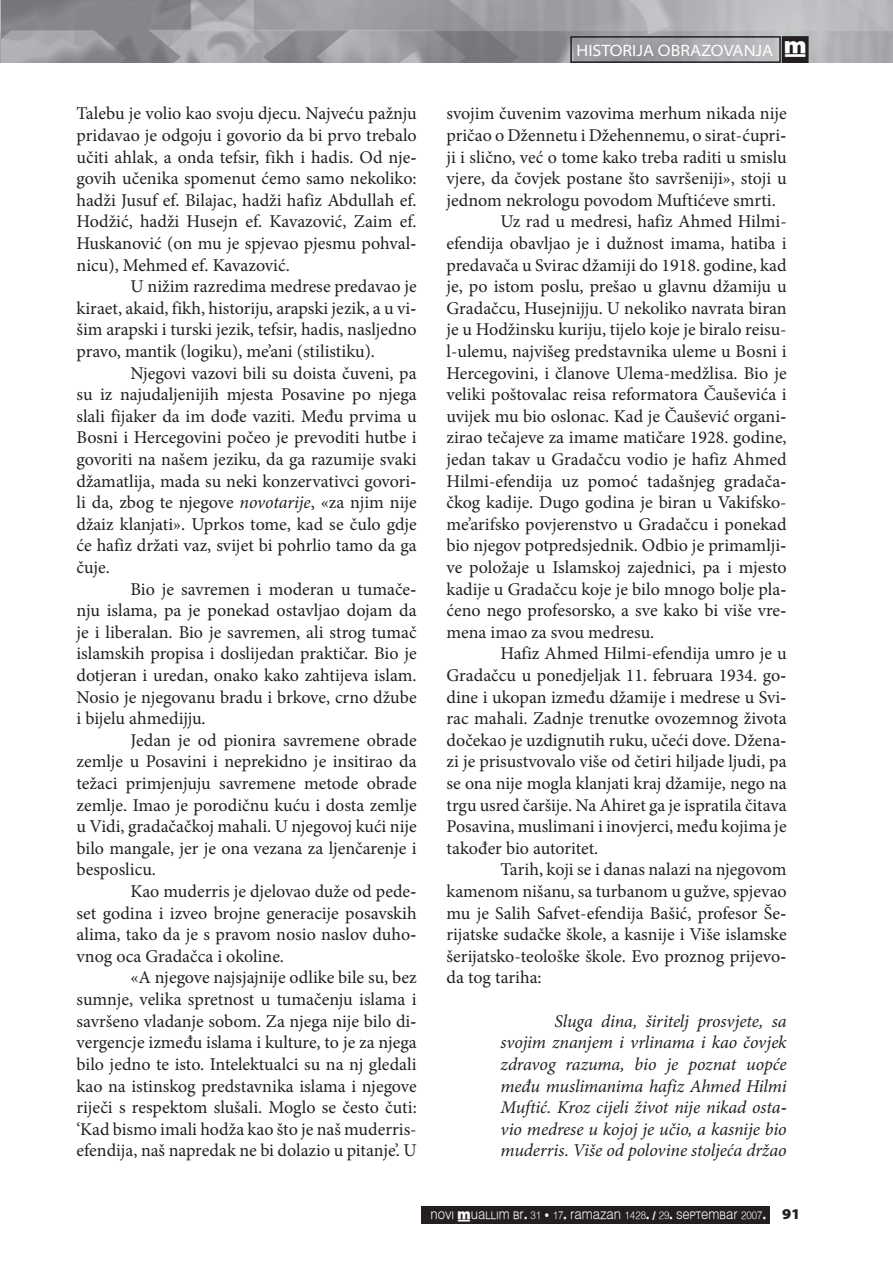
<style>
.page{position:relative;width:893px;height:1263px;background:#fff}
.page>*{position:absolute;margin:0;border:0;box-sizing:border-box;transform-origin:0 0}
.t1{font:18px/21.6px "Minion Pro";color:#231f20;text-align:justify}
.t2{font:italic 18px/21.6px "Minion Pro";letter-spacing:-.005em;color:#231f20;text-align:justify}
.t3{font:semi-expanded 16.5px "Myriad Pro";color:#fff}
.t4{font:10.8px "Muallim";color:#f9f9f9;scale:.91 1}
.s1{font-family:"Muallim";font-stretch:normal}
.s2{font-style:italic}
.s3{font-family:"Myriad Pro";font-weight:900;font-stretch:semi-expanded;font-size:15px;color:#231f20}
</style>
<div class="page">
<img style="left:0;top:0;width:893px;height:62px">
<div style="left:570px;top:36px;width:211px;height:27px;border:2px solid #231f20"></div>
<div style="left:783px;top:37px;width:25px;height:25px;background:#231f20"></div>
<div style="left:782px;top:36px;width:27px;height:27px;border:2px solid #231f20"></div>
<div style="left:421px;top:1205px;width:349px;height:18px;background:#231f20"></div>
<p class="t3" style="left:576px;top:41px;width:231px">HISTORIJA OBRAZOVANJA <span class="s1">†</span></p>
<p class="t1" style="left:76px;top:103px;width:342px">Talebu je volio kao svoju djecu. Najveću pažnju pridavao je odgoju i govorio da bi prvo trebalo učiti ahlak, a onda tefsir, fikh i hadis. Od njeg govih učenika spomenut ćemo samo nekoliko: hadži Jusuf ef. Bilajac, hadži hafiz Abdullah ef.<br>Hodžić, hadži Husejn ef. Kavazović, Zaim ef.<br>Huskanović (on mu je spjevao pjesmu pohvaln nicu), Mehmed ef. Kavazović.</p>
<p class="t1" style="left:76px;top:276px;width:342px;text-indent:54px">U nižim razredima medrese predavao je kiraet, akaid, fikh, historiju, arapski jezik, a u viš šim arapski i turski jezik, tefsir, hadis, nasljedno pravo, mantik (logiku), me’ani (stilistiku).</p>
<p class="t1" style="left:76px;top:362px;width:342px;text-indent:54px">Njegovi vazovi bili su doista čuveni, pa su iz najudaljenijih mjesta Posavine po njega slali fijaker da im dođe vaziti. Među prvima u Bosni i Hercegovini počeo je prevoditi hutbe i govoriti na našem jeziku, da ga razumije svaki džamatlija, mada su neki konzervativci govoril li da, zbog te njegove <span class="s2">novotarije</span>, «za njim nije džaiz klanjati». Uprkos tome, kad se čulo gdje će hafiz držati vaz, svijet bi pohrlio tamo da ga čuje.</p>
<p class="t1" style="left:76px;top:578px;width:342px;text-indent:54px">Bio je savremen i moderan u tumačen nju islama, pa je ponekad ostavljao dojam da je i liberalan. Bio je savremen, ali strog tumač islamskih propisa i doslijedan praktičar. Bio je dotjeran i uredan, onako kako zahtijeva islam.<br>Nosio je njegovanu bradu i brkove, crno džube i bijelu ahmedijju.</p>
<p class="t1" style="left:76px;top:729px;width:342px;text-indent:54px">Jedan je od pionira savremene obrade zemlje u Posavini i neprekidno je insitirao da težaci primjenjuju savremene metode obrade zemlje. Imao je porodičnu kuću i dosta zemlje u Vidi, gradačačkoj mahali. U njegovoj kući nije bilo mangale, jer je ona vezana za ljenčarenje i besposlicu.</p>
<p class="t1" style="left:76px;top:881px;width:342px;text-indent:54px">Kao muderris je djelovao duže od pedes set godina i izveo brojne generacije posavskih alima, tako da je s pravom nosio naslov duhov vnog oca Gradačca i okoline.</p>
<p class="t1" style="left:76px;top:967px;width:342px;text-indent:54px">«A njegove najsjajnije odlike bile su, bez sumnje, velika spretnost u tumačenju islama i savršeno vladanje sobom. Za njega nije bilo div vergencje između islama i kulture, to je za njega bilo jedno te isto. Intelektualci su na nj gledali kao na istinskog predstavnika islama i njegove riječi s respektom slušali. Moglo se često čuti: ‘Kad bismo imali hodža kao što je naš muderris&shy;efendija, naš napredak ne bi dolazio u pitanje’. U</p>
<p class="t1" style="left:446px;top:103px;width:342px">svojim čuvenim vazovima merhum nikada nije</p>
<p class="t1" style="left:446px;top:125px;width:340px">pričao o Džennetu i Džehennemu, o sirat-ćuprij</p>
<p class="t1" style="left:446px;top:146px;width:342px">ji i slično, već o tome kako treba raditi u smislu</p>
<p class="t1" style="left:446px;top:168px;width:342px">vjere, da čovjek postane što savršeniji», stoji u</p>
<p class="t1" style="left:446px;top:189px;width:331px">jednom nekrologu povodom Muftićeve smrti.</p>
<p class="t1" style="left:500px;top:211px;width:286px">Uz rad u medresi, hafiz Ahmed Hilmi-</p>
<p class="t1" style="left:446px;top:233px;width:342px">efendija obavljao je i dužnost imama, hatiba i</p>
<p class="t1" style="left:446px;top:254px;width:342px">predavača u Svirac džamiji do 1918. godine, kad</p>
<p class="t1" style="left:446px;top:276px;width:342px">je, po istom poslu, prešao u glavnu džamiju u</p>
<p class="t1" style="left:446px;top:297px;width:342px">Gradačcu, Husejnijju. U nekoliko navrata biran</p>
<p class="t1" style="left:446px;top:319px;width:340px">je u Hodžinsku kuriju, tijelo koje je biralo reisu-</p>
<p class="t1" style="left:446px;top:341px;width:342px">l-ulemu, najvišeg predstavnika uleme u Bosni i</p>
<p class="t1" style="left:446px;top:362px;width:342px">Hercegovini, i članove Ulema-medžlisa. Bio je</p>
<p class="t1" style="left:446px;top:384px;width:342px">veliki poštovalac reisa reformatora Čauševića i</p>
<p class="t1" style="left:446px;top:405px;width:340px">uvijek mu bio oslonac. Kad je Čaušević organiz</p>
<p class="t1" style="left:446px;top:427px;width:342px">zirao tečajeve za imame matičare 1928. godine,</p>
<p class="t1" style="left:446px;top:449px;width:342px">jedan takav u Gradačcu vodio je hafiz Ahmed</p>
<p class="t1" style="left:446px;top:470px;width:340px">Hilmi-efendija uz pomoć tadašnjeg gradačač</p>
<p class="t1" style="left:446px;top:492px;width:340px">čkog kadije. Dugo godina je biran u Vakifsko-</p>
<p class="t1" style="left:446px;top:513px;width:342px">me’arifsko povjerenstvo u Gradačcu i ponekad</p>
<p class="t1" style="left:446px;top:535px;width:340px">bio njegov potpredsjednik. Odbio je primamljiv</p>
<p class="t1" style="left:446px;top:557px;width:342px">ve položaje u Islamskoj zajednici, pa i mjesto</p>
<p class="t1" style="left:446px;top:578px;width:340px">kadije u Gradačcu koje je bilo mnogo bolje plać</p>
<p class="t1" style="left:446px;top:600px;width:340px">ćeno nego profesorsko, a sve kako bi više vrem</p>
<p class="t1" style="left:446px;top:621px;width:209px">mena imao za svou medresu.</p>
<p class="t1" style="left:500px;top:643px;width:288px">Hafiz Ahmed Hilmi-efendija umro je u</p>
<p class="t1" style="left:446px;top:665px;width:340px">Gradačcu u ponedjeljak 11. februara 1934. god</p>
<p class="t1" style="left:446px;top:686px;width:340px">dine i ukopan između džamije i medrese u Svir</p>
<p class="t1" style="left:446px;top:708px;width:342px">rac mahali. Zadnje trenutke ovozemnog života</p>
<p class="t1" style="left:446px;top:729px;width:340px">dočekao je uzdignutih ruku, učeći dove. Dženaz</p>
<p class="t1" style="left:446px;top:751px;width:342px">zi je prisustvovalo više od četiri hiljade ljudi, pa</p>
<p class="t1" style="left:446px;top:773px;width:342px">se ona nije mogla klanjati kraj džamije, nego na</p>
<p class="t1" style="left:446px;top:794px;width:342px">trgu usred čaršije. Na Ahiret ga je ispratila čitava</p>
<p class="t1" style="left:446px;top:816px;width:342px">Posavina, muslimani i inovjerci, među kojima je</p>
<p class="t1" style="left:446px;top:837px;width:153px">također bio autoritet.</p>
<p class="t1" style="left:500px;top:859px;width:288px">Tarih, koji se i danas nalazi na njegovom</p>
<p class="t1" style="left:446px;top:881px;width:342px">kamenom nišanu, sa turbanom u gužve, spjevao</p>
<p class="t1" style="left:446px;top:902px;width:340px">mu je Salih Safvet-efendija Bašić, profesor Šer</p>
<p class="t1" style="left:446px;top:924px;width:342px">rijatske sudačke škole, a kasnije i Više islamske</p>
<p class="t1" style="left:446px;top:945px;width:340px">šerijatsko-teološke škole. Evo proznog prijevod</p>
<p class="t1" style="left:446px;top:967px;width:97px">da tog tariha:</p>
<p class="t2" style="left:500px;top:1010px;width:288px;text-indent:54px">Sluga dina, širitelj prosvjete, sa svojim znanjem i vrlinama i kao čovjek zdravog razuma, bio je poznat uopće među muslimanima hafiz Ahmed Hilmi Muftić. Kroz cijeli život nije nikad ostav vio medrese u kojoj je učio, a kasnije bio muderris. Više od polovine stoljeća držao</p>
<p class="t4" style="left:430px;top:1208px;width:408px">NOVI †UALLIM BR. 31 • 17. RAMAZAN 1428. / 29. SEPTEMBAR 2007. <span class="s3">91</span></p>
</div>
